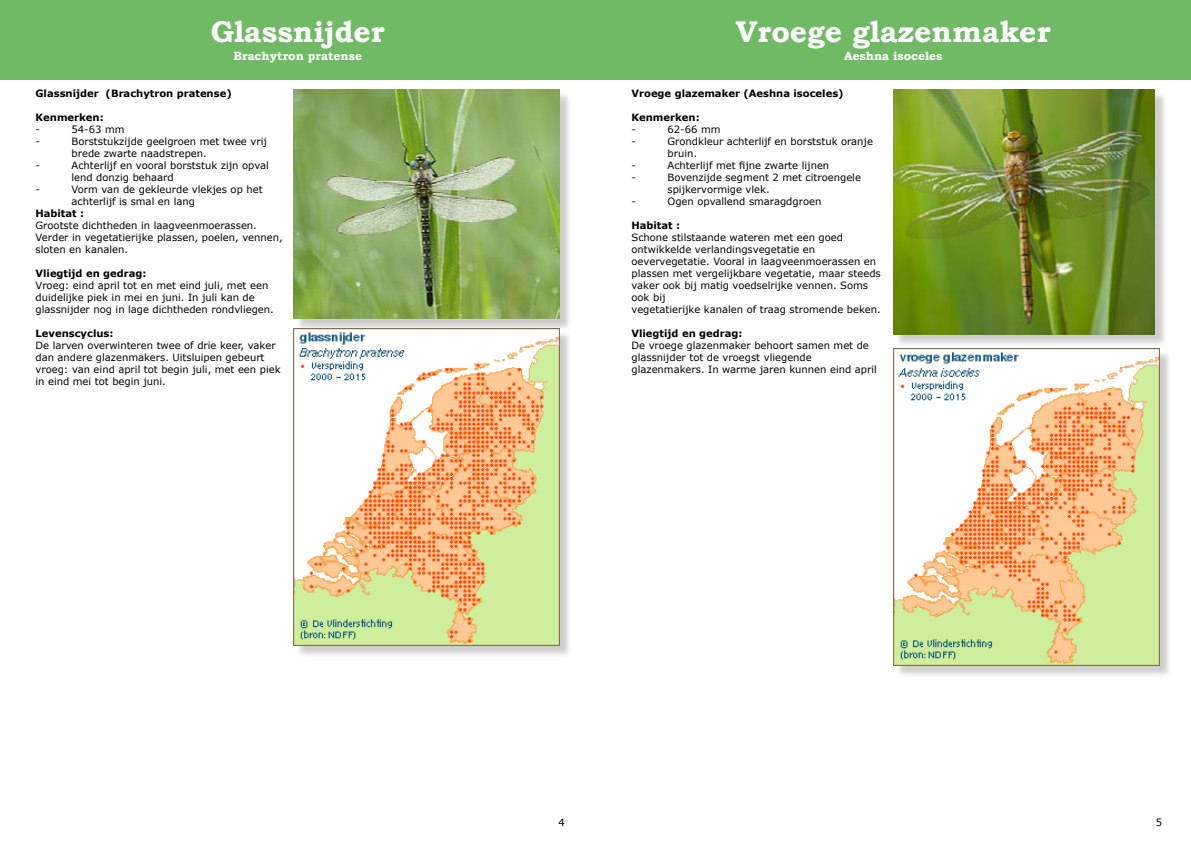
<style>
.page{position:relative;width:1191px;height:842px;background:#fff}
.page>*{position:absolute;margin:0;border:0;box-sizing:border-box;transform-origin:0 0}
.t1{font:700 30px "Bookman Old Style";color:#fff}
.t2{font:700 12px "Bookman Old Style";color:#fff}
.t3{font:10px/12px "Verdana";color:#000}
.t4{font:700 10px "Verdana";color:#000}
</style>
<div class="page">
<div style="left:595px;top:0;width:596px;height:79px;background:#70b965"></div>
<div style="left:0;top:0;width:595px;height:79px;background:#70b965"></div>
<div style="left:895px;top:351px;width:277px;height:328px;background:#000;opacity:.2"></div>
<img style="left:893px;top:349px;width:266px;height:317px">
<div style="left:295px;top:330px;width:277px;height:328px;background:#000;opacity:.2"></div>
<img style="left:293px;top:329px;width:266px;height:316px">
<div style="left:295px;top:91px;width:277px;height:240px;background:#000;opacity:.2"></div>
<img style="left:293px;top:89px;width:266px;height:230px">
<div style="left:895px;top:91px;width:272px;height:256px;background:#000;opacity:.2"></div>
<img style="left:893px;top:89px;width:262px;height:245px">
<h1 class="t1" style="left:211px;top:10px;width:175px">Glassnijder</h1>
<p class="t2" style="left:233px;top:48px;width:130px">Brachytron pratense</p>
<p class="t4" style="left:36px;top:86px;width:198px">Glassnijder (Brachytron pratense)</p>
<p class="t4" style="left:36px;top:110px;width:70px">Kenmerken:</p>
<p class="t3" style="left:36px;top:123px;width:6px">-</p>
<p class="t3" style="left:72px;top:123px;width:54px">54-63 mm</p>
<p class="t3" style="left:36px;top:135px;width:6px">-</p>
<p class="t3" style="left:72px;top:135px;width:197px">Borststukzijde geelgroen met twee vrij brede zwarte naadstrepen.</p>
<p class="t3" style="left:36px;top:159px;width:6px">-</p>
<p class="t3" style="left:72px;top:159px;width:199px">Achterlijf en vooral borststuk zijn opval lend donzig behaard</p>
<p class="t3" style="left:36px;top:183px;width:6px">-</p>
<p class="t3" style="left:72px;top:183px;width:193px">Vorm van de gekleurde vlekjes op het achterlijf is smal en lang</p>
<p class="t4" style="left:36px;top:206px;width:50px">Habitat :</p>
<p class="t3" style="left:36px;top:219px;width:249px">Grootste dichtheden in laagveenmoerassen.<br>Verder in vegetatierijke plassen, poelen, vennen, sloten en kanalen.</p>
<p class="t4" style="left:36px;top:266px;width:112px">Vliegtijd en gedrag:</p>
<p class="t3" style="left:36px;top:279px;width:240px">Vroeg: eind april tot en met eind juli, met een duidelijke piek in mei en juni. In juli kan de glassnijder nog in lage dichtheden rondvliegen.</p>
<p class="t4" style="left:36px;top:326px;width:79px">Levenscyclus:</p>
<p class="t3" style="left:36px;top:339px;width:247px">De larven overwinteren twee of drie keer, vaker dan andere glazenmakers. Uitsluipen gebeurt vroeg: van eind april tot begin juli, met een piek in eind mei tot begin juni.</p>
<h1 class="t1" style="left:736px;top:10px;width:316px">Vroege glazenmaker</h1>
<p class="t2" style="left:844px;top:48px;width:100px">Aeshna isoceles</p>
<p class="t4" style="left:631px;top:86px;width:214px">Vroege glazemaker (Aeshna isoceles)</p>
<p class="t4" style="left:631px;top:110px;width:70px">Kenmerken:</p>
<p class="t3" style="left:631px;top:123px;width:6px">-</p>
<p class="t3" style="left:667px;top:123px;width:54px">62-66 mm</p>
<p class="t3" style="left:631px;top:135px;width:6px">-</p>
<p class="t3" style="left:667px;top:135px;width:207px">Grondkleur achterlijf en borststuk oranje bruin.</p>
<p class="t3" style="left:631px;top:159px;width:6px">-</p>
<p class="t3" style="left:667px;top:159px;width:163px">Achterlijf met fijne zwarte lijnen</p>
<p class="t3" style="left:631px;top:171px;width:6px">-</p>
<p class="t3" style="left:667px;top:171px;width:195px">Bovenzijde segment 2 met citroengele spijkervormige vlek.</p>
<p class="t3" style="left:631px;top:195px;width:6px">-</p>
<p class="t3" style="left:667px;top:195px;width:155px">Ogen opvallend smaragdgroen</p>
<p class="t4" style="left:631px;top:218px;width:50px">Habitat :</p>
<p class="t3" style="left:631px;top:231px;width:251px">Schone stilstaande wateren met een goed ontwikkelde verlandingsvegetatie en oevervegetatie. Vooral in laagveenmoerassen en plassen met vergelijkbare vegetatie, maar steeds vaker ook bij matig voedselrijke vennen. Soms ook bij<br>vegetatierijke kanalen of traag stromende beken.</p>
<p class="t4" style="left:631px;top:326px;width:112px">Vliegtijd en gedrag:</p>
<p class="t3" style="left:631px;top:339px;width:247px">De vroege glazenmaker behoort samen met de glassnijder tot de vroegst vliegende glazenmakers. In warme jaren kunnen eind april</p>
<p class="t3" style="left:558px;top:816px;width:8px">4</p>
<p class="t3" style="left:1155px;top:816px;width:8px">5</p>
</div>
